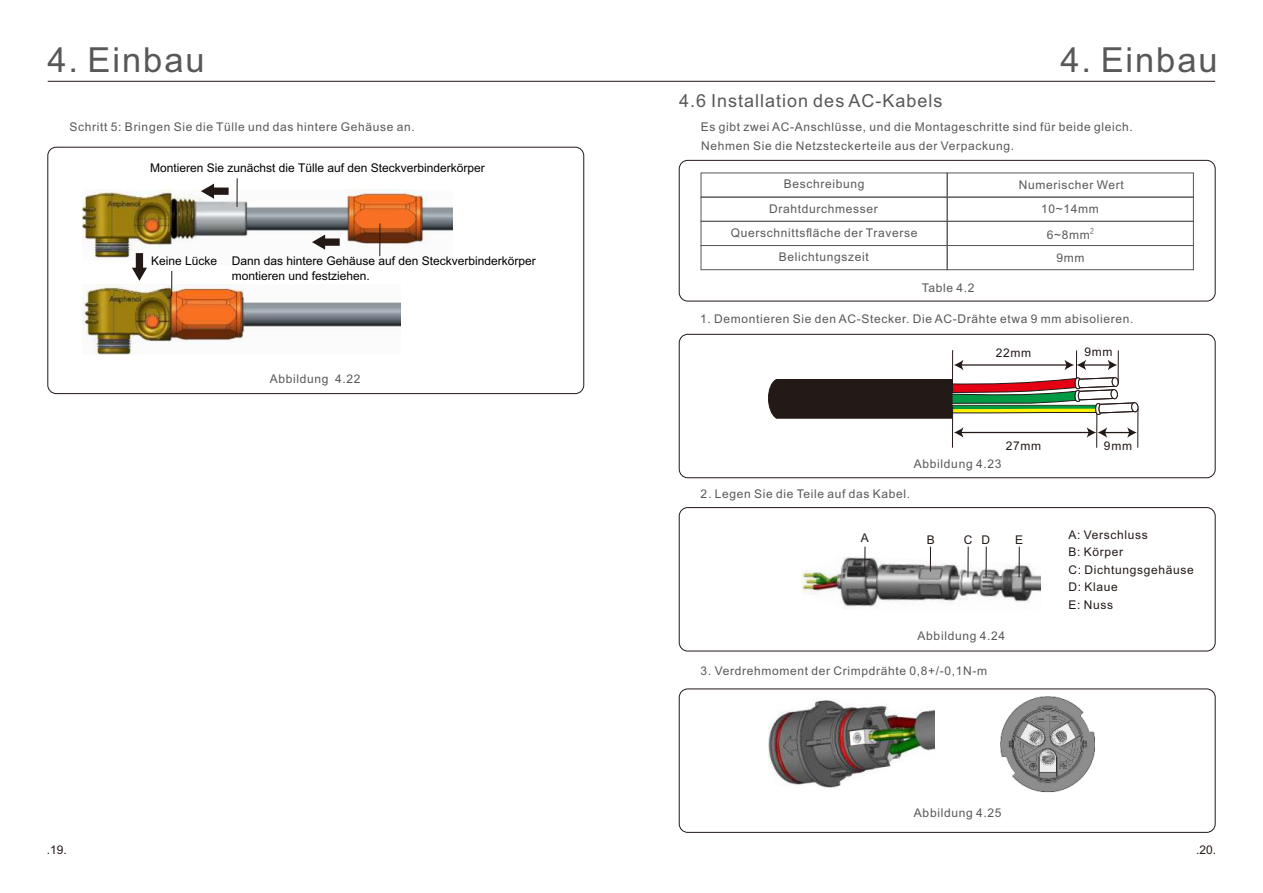
<style>
.page{position:relative;width:1263px;height:893px;background:#fff}
.page>*{position:absolute;margin:0;border:0;box-sizing:border-box;transform-origin:0 0}
.t1{font:34.5px "Arial";letter-spacing:.055em;color:#595857}
.t2{font:18px "Arial";letter-spacing:.055em;color:#595857}
.t3{font:12px/25.3px "Arial";letter-spacing:.055em;color:#595857;text-align:center}
.t4{font:12px/15px "Arial";color:#000}
.t5{font:12px/17.4px "Arial";letter-spacing:.055em;color:#231916}
.s1{font-family:"Microsoft Ya Hei";font-weight:300}
</style>
<div class="page">
<div style="left:679px;top:507px;width:536px;height:144px;border:1px solid #231916;border-radius:9px"></div>
<div style="left:47px;top:147px;width:537px;height:247px;border:1px solid #231916;border-radius:9px"></div>
<div style="left:679px;top:160px;width:536px;height:141px;border:1px solid #231916;border-radius:9px"></div>
<hr style="left:48px;top:81px;width:1167px;height:1px;background:#231916">
<svg style="left:700px;top:172px;width:494px;height:99px"></svg>
<img style="left:801px;top:556px;width:240px;height:53px">
<img style="left:768px;top:700px;width:166px;height:88px">
<img style="left:1000px;top:696px;width:95px;height:97px">
<div style="left:679px;top:334px;width:536px;height:144px;border:1px solid #231916;border-radius:9px"></div>
<div style="left:679px;top:688px;width:536px;height:145px;border:1px solid #231916;border-radius:9px"></div>
<img style="left:83px;top:190px;width:370px;height:70px">
<img style="left:83px;top:285px;width:318px;height:70px">
<svg style="left:237px;top:178px;width:1px;height:29px"></svg>
<svg style="left:201px;top:184px;width:28px;height:15px"></svg>
<svg style="left:312px;top:235px;width:28px;height:15px"></svg>
<hr style="left:379px;top:223px;width:1px;height:33px;background:#231916">
<svg style="left:132px;top:253px;width:15px;height:28px"></svg>
<svg style="left:171px;top:271px;width:1px;height:26px"></svg>
<svg style="left:768px;top:350px;width:368px;height:69px"></svg>
<hr style="left:952px;top:406px;width:1px;height:42px;background:#231916">
<hr style="left:1096px;top:414px;width:1px;height:34px;background:#231916">
<hr style="left:960px;top:432px;width:128px;height:1px;background:#231916">
<svg style="left:954px;top:427px;width:9px;height:11px"></svg>
<hr style="left:1137px;top:409px;width:1px;height:39px;background:#231916">
<svg style="left:1087px;top:427px;width:50px;height:11px"></svg>
<svg style="left:864px;top:547px;width:1px;height:25px"></svg>
<svg style="left:930px;top:547px;width:1px;height:25px"></svg>
<hr style="left:967px;top:547px;width:1px;height:30px;background:#231916">
<hr style="left:986px;top:547px;width:1px;height:30px;background:#231916">
<hr style="left:1019px;top:547px;width:1px;height:30px;background:#231916">
<h1 class="t1" style="left:47px;top:38px;width:159px">4. Einbau</h1>
<h1 class="t1" style="left:1060px;top:38px;width:159px">4. Einbau</h1>
<p class="t3" style="left:70px;top:114px;width:347px">Schritt 5: Bringen Sie die Tülle und das hintere Gehäuse an.</p>
<p class="t4" style="left:150px;top:161px;width:336px">Montieren Sie zunächst die Tülle auf den Steckverbinderkörper</p>
<p class="t4" style="left:151px;top:253px;width:68px">Keine Lücke</p>
<p class="t4" style="left:232px;top:254px;width:306px">Dann das hintere Gehäuse auf den Steckverbinderkörper montieren und festziehen.</p>
<p class="t3" style="left:270px;top:366px;width:92px">Abbildung 4.22</p>
<p class="t5" style="left:47px;top:841px;width:22px">.19.</p>
<h2 class="t2" style="left:679px;top:89px;width:265px">4.6 Installation des AC-Kabels</h2>
<p class="t3" style="left:701px;top:118px;width:434px;line-height:18.1px;text-align:left">Es gibt zwei AC-Anschlüsse, und die Montageschritte sind für beide gleich.<br>Nehmen Sie die Netzsteckerteile aus der Verpackung.</p>
<p class="t3" style="left:769px;top:171px;width:110px">Beschreibung<br>Drahtdurchmesser</p>
<p class="t3" style="left:731px;top:222px;width:188px;line-height:23.2px">Querschnittsfläche der Traverse<br>Belichtungszeit</p>
<p class="t3" style="left:922px;top:275px;width:54px">Table 4.2</p>
<p class="t3" style="left:1019px;top:173px;width:107px">Numerischer Wert</p>
<p class="t3" style="left:1041px;top:197px;width:59px">10~14mm<br>6~8mm<span class="s1">²</span></p>
<p class="t3" style="left:1056px;top:245px;width:29px">9mm</p>
<p class="t3" style="left:700px;top:306px;width:435px">1. Demontieren Sie den AC-Stecker. Die AC-Drähte etwa 9 mm abisolieren.</p>
<p class="t5" style="left:996px;top:344px;width:37px">22mm</p>
<p class="t5" style="left:1084px;top:344px;width:29px">9mm</p>
<p class="t5" style="left:1006px;top:437px;width:37px">27mm</p>
<p class="t5" style="left:1104px;top:437px;width:29px">9mm</p>
<p class="t3" style="left:914px;top:451px;width:89px">Abbildung 4.23</p>
<p class="t3" style="left:701px;top:481px;width:211px">2. Legen Sie die Teile auf das Kabel.</p>
<p class="t5" style="left:861px;top:529px;width:10px">A</p>
<p class="t5" style="left:927px;top:531px;width:10px">B</p>
<p class="t5" style="left:964px;top:531px;width:28px">C D</p>
<p class="t5" style="left:1015px;top:531px;width:10px">E</p>
<p class="t3" style="left:918px;top:623px;width:89px">Abbildung 4.24</p>
<p class="t3" style="left:700px;top:658px;width:288px">3. Verdrehmoment der Crimpdrähte 0,8+/-0,1N-m</p>
<p class="t5" style="left:1068px;top:526px;width:127px">A: Verschluss<br>B: Körper<br>C: Dichtungsgehäuse<br>D: Klaue<br>E: Nuss</p>
<p class="t3" style="left:914px;top:801px;width:89px">Abbildung 4.25</p>
<p class="t5" style="left:1196px;top:841px;width:22px">.20.</p>
</div>
